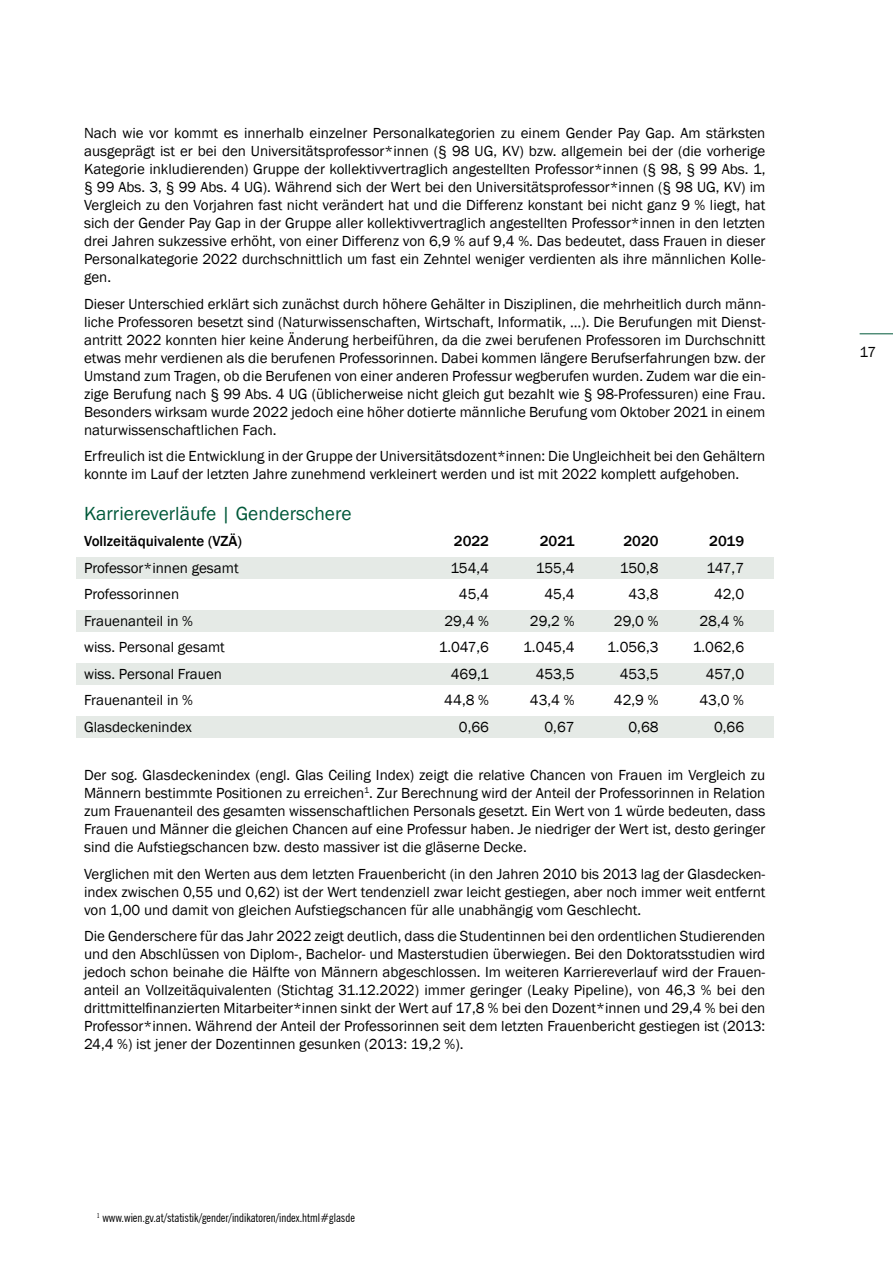
<style>
.page{position:relative;width:893px;height:1263px;background:#fff}
.page>*{position:absolute;margin:0;border:0;box-sizing:border-box;transform-origin:0 0}
.t1{font:19.5px "Franklin Gothic";color:#00593a}
.t2{font:15px/18px "Franklin Gothic";color:#000;text-align:justify}
.t3{font:500 15px "Franklin Gothic";color:#000}
.t4{font:condensed 12px "News Gothic BT";color:#000}
</style>
<div class="page">
<hr style="left:860px;top:333px;width:33px;height:1px;background:#00593a">
<div style="left:77px;top:557px;width:697px;height:21px;background:#e5eae6"></div>
<div style="left:77px;top:610px;width:697px;height:22px;background:#e5eae6"></div>
<div style="left:77px;top:663px;width:697px;height:22px;background:#e5eae6"></div>
<div style="left:77px;top:716px;width:697px;height:21px;background:#e5eae6"></div>
<p class="t2" style="left:84px;top:124px;width:683px">Nach wie vor kommt es innerhalb einzelner Personalkategorien zu einem Gender Pay Gap. Am stärksten ausgeprägt ist er bei den Universitätsprofessor*innen (§ 98 UG, KV) bzw. allgemein bei der (die vorherige Kategorie inkludierenden) Gruppe der kollektivvertraglich angestellten Professor*innen (§ 98, § 99 Abs. 1, § 99 Abs. 3, § 99 Abs. 4 UG). Während sich der Wert bei den Universitätsprofessor*innen (§ 98 UG, KV) im Vergleich zu den Vorjahren fast nicht verändert hat und die Differenz konstant bei nicht ganz 9 % liegt, hat sich der Gender Pay Gap in der Gruppe aller kollektivvertraglich angestellten Professor*innen in den letzten drei Jahren sukzessive erhöht, von einer Differenz von 6,9 % auf 9,4 %. Das bedeutet, dass Frauen in dieser Personalkategorie 2022 durchschnittlich um fast ein Zehntel weniger verdienten als ihre männlichen Kolle&shy;gen.</p>
<p class="t2" style="left:84px;top:295px;width:683px">Dieser Unterschied erklärt sich zunächst durch höhere Gehälter in Disziplinen, die mehrheitlich durch männ&shy;liche Professoren besetzt sind (Naturwissenschaften, Wirtschaft, Informatik, …). Die Berufungen mit Dienst&shy;antritt 2022 konnten hier keine Änderung herbeiführen, da die zwei berufenen Professoren im Durchschnitt etwas mehr verdienen als die berufenen Professorinnen. Dabei kommen längere Berufserfahrungen bzw. der Umstand zum Tragen, ob die Berufenen von einer anderen Professur wegberufen wurden. Zudem war die ein&shy;zige Berufung nach § 99 Abs. 4 UG (üblicherweise nicht gleich gut bezahlt wie § 98-Professuren) eine Frau.<br>Besonders wirksam wurde 2022 jedoch eine höher dotierte männliche Berufung vom Oktober 2021 in einem naturwissenschaftlichen Fach.</p>
<p class="t2" style="left:84px;top:447px;width:683px">Erfreulich ist die Entwicklung in der Gruppe der Universitätsdozent*innen: Die Ungleichheit bei den Gehältern konnte im Lauf der letzten Jahre zunehmend verkleinert werden und ist mit 2022 komplett aufgehoben.</p>
<h1 class="t1" style="left:84px;top:501px;width:269px">Karriereverläufe | Genderschere</h1>
<p class="t3" style="left:84px;top:532px;width:159px">Vollzeitäquivalente (VZÄ)</p>
<p class="t3" style="left:454px;top:532px;width:37px">2022</p>
<p class="t3" style="left:540px;top:532px;width:36px">2021</p>
<p class="t3" style="left:623px;top:532px;width:37px">2020</p>
<p class="t3" style="left:709px;top:532px;width:36px">2019</p>
<p class="t2" style="left:84px;top:559px;width:156px">Professor*innen gesamt</p>
<p class="t2" style="left:450px;top:559px;width:40px">154,4</p>
<p class="t2" style="left:536px;top:559px;width:40px">155,4</p>
<p class="t2" style="left:620px;top:559px;width:40px">150,8</p>
<p class="t2" style="left:707px;top:559px;width:39px">147,7</p>
<p class="t2" style="left:84px;top:585px;width:97px">Professorinnen</p>
<p class="t2" style="left:459px;top:585px;width:32px">45,4</p>
<p class="t2" style="left:544px;top:585px;width:32px">45,4</p>
<p class="t2" style="left:628px;top:585px;width:32px">43,8</p>
<p class="t2" style="left:714px;top:585px;width:32px">42,0</p>
<p class="t2" style="left:84px;top:612px;width:111px">Frauenanteil in %</p>
<p class="t2" style="left:444px;top:612px;width:46px">29,4 %</p>
<p class="t2" style="left:530px;top:612px;width:46px">29,2 %</p>
<p class="t2" style="left:614px;top:612px;width:46px">29,0 %</p>
<p class="t2" style="left:699px;top:612px;width:46px">28,4 %</p>
<p class="t2" style="left:84px;top:638px;width:142px">wiss. Personal gesamt</p>
<p class="t2" style="left:439px;top:638px;width:52px">1.047,6</p>
<p class="t2" style="left:523px;top:638px;width:53px">1.045,4</p>
<p class="t2" style="left:607px;top:638px;width:53px">1.056,3</p>
<p class="t2" style="left:693px;top:638px;width:53px">1.062,6</p>
<p class="t2" style="left:84px;top:665px;width:139px">wiss. Personal Frauen</p>
<p class="t2" style="left:451px;top:665px;width:40px">469,1</p>
<p class="t2" style="left:536px;top:665px;width:40px">453,5</p>
<p class="t2" style="left:620px;top:665px;width:40px">453,5</p>
<p class="t2" style="left:706px;top:665px;width:40px">457,0</p>
<p class="t2" style="left:84px;top:691px;width:111px">Frauenanteil in %</p>
<p class="t2" style="left:444px;top:691px;width:46px">44,8 %</p>
<p class="t2" style="left:530px;top:691px;width:46px">43,4 %</p>
<p class="t2" style="left:614px;top:691px;width:46px">42,9 %</p>
<p class="t2" style="left:699px;top:691px;width:46px">43,0 %</p>
<p class="t2" style="left:84px;top:718px;width:109px">Glasdeckenindex</p>
<p class="t2" style="left:459px;top:718px;width:32px">0,66</p>
<p class="t2" style="left:544px;top:718px;width:32px">0,67</p>
<p class="t2" style="left:628px;top:718px;width:32px">0,68</p>
<p class="t2" style="left:714px;top:718px;width:32px">0,66</p>
<p class="t2" style="left:84px;top:767px;width:683px">Der sog. Glasdeckenindex (engl. Glas Ceiling Index) zeigt die relative Chancen von Frauen im Vergleich zu Männern bestimmte Positionen zu erreichen<sup>1</sup>. Zur Berechnung wird der Anteil der Professorinnen in Relation zum Frauenanteil des gesamten wissenschaftlichen Personals gesetzt. Ein Wert von 1 würde bedeuten, dass Frauen und Männer die gleichen Chancen auf eine Professur haben. Je niedriger der Wert ist, desto geringer sind die Aufstiegschancen bzw. desto massiver ist die gläserne Decke.</p>
<p class="t2" style="left:84px;top:865px;width:683px">Verglichen mit den Werten aus dem letzten Frauenbericht (in den Jahren 2010 bis 2013 lag der Glasdecken&shy;index zwischen 0,55 und 0,62) ist der Wert tendenziell zwar leicht gestiegen, aber noch immer weit entfernt von 1,00 und damit von gleichen Aufstiegschancen für alle unabhängig vom Geschlecht.</p>
<p class="t2" style="left:84px;top:928px;width:683px">Die Genderschere für das Jahr 2022 zeigt deutlich, dass die Studentinnen bei den ordentlichen Studierenden und den Abschlüssen von Diplom-, Bachelor- und Masterstudien überwiegen. Bei den Doktoratsstudien wird jedoch schon beinahe die Hälfte von Männern abgeschlossen. Im weiteren Karriereverlauf wird der Frauen&shy;anteil an Vollzeitäquivalenten (Stichtag 31.12.2022) immer geringer (Leaky Pipeline), von 46,3 % bei den drittmittelfinanzierten Mitarbeiter*innen sinkt der Wert auf 17,8 % bei den Dozent*innen und 29,4 % bei den Professor*innen. Während der Anteil der Professorinnen seit dem letzten Frauenbericht gestiegen ist (2013:<br>24,4 %) ist jener der Dozentinnen gesunken (2013: 19,2 %).</p>
<p class="t4" style="left:97px;top:1211px;width:260px"><sup>1</sup> www.wien.gv.at/statistik/gender/indikatoren/index.html#glasde</p>
<p class="t2" style="left:860px;top:343px;width:18px">17</p>
</div>
